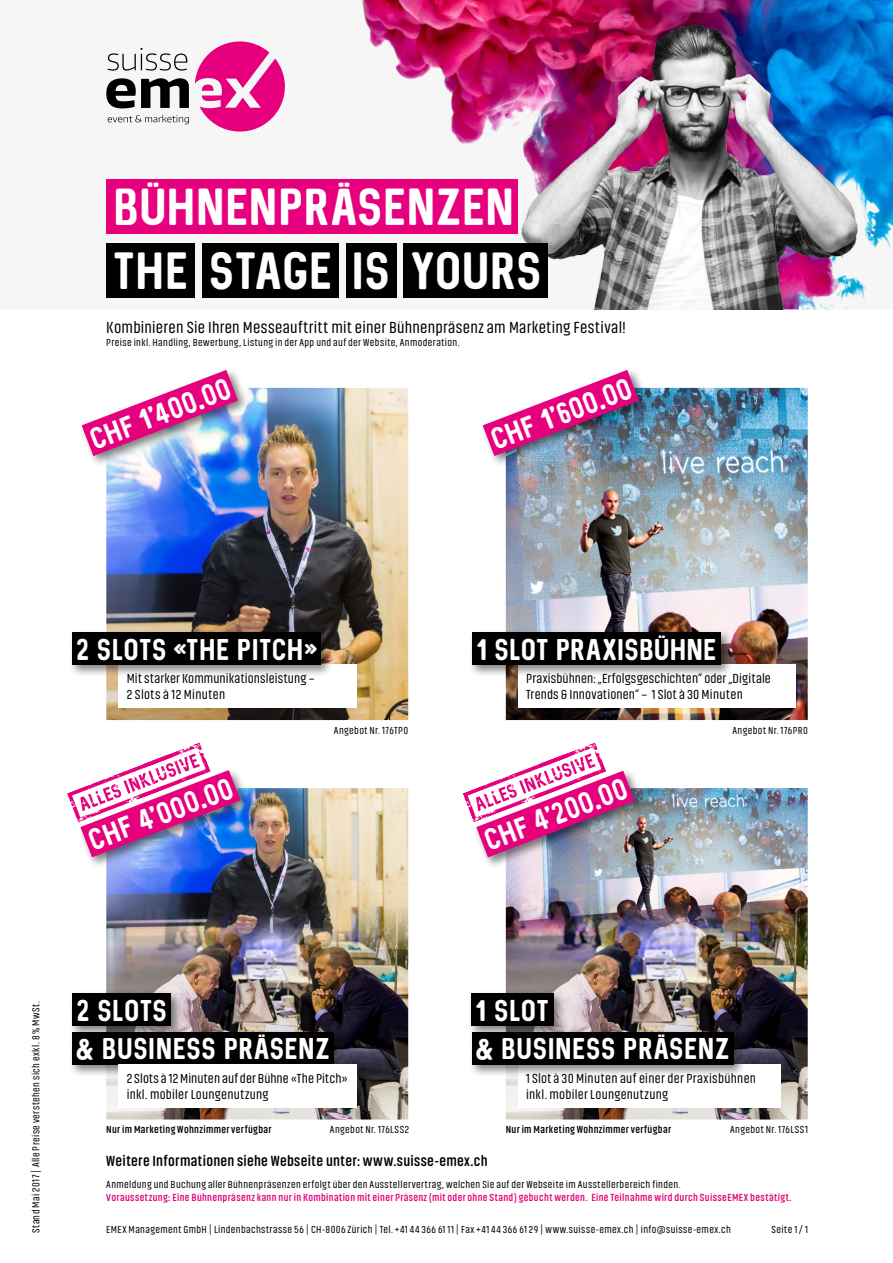
<style>
.page{position:relative;width:893px;height:1263px;background:#fff}
.page>*{position:absolute;margin:0;border:0;box-sizing:border-box;transform-origin:0 0}
.t1{font:41.85px "Sequel Neue";letter-spacing:-.01em;color:#fff}
.t2{font:41.55px "Sequel Neue";color:#fff}
.t3{font:24px/38.7px "Sequel Neue";color:#fff}
.t4{font:16.5px "Akhand Soft";letter-spacing:.015em;color:#000}
.t5{font:700 15px "Akhand Soft";letter-spacing:.02em;color:#000}
.t6{font:13.5px/16.5px "Akhand Soft";letter-spacing:.015em;color:#000}
.t7{font:10.5px "Akhand Soft";letter-spacing:.035em;color:#000}
.t8{font:700 10.5px "Akhand Soft";letter-spacing:.03em;color:#e6007d}
.t9{font:700 10.5px "Akhand Soft";letter-spacing:.035em;color:#000}
.s1{font-size:34.5px}
</style>
<div class="page">
<img style="left:106px;top:788px;width:302px;height:331px">
<div style="left:68px;top:989px;width:115px;height:49px;background:#000;opacity:.5"></div>
<div style="left:72px;top:993px;width:99px;height:33px;background:#000"></div>
<div style="left:68px;top:1028px;width:279px;height:49px;background:#000;opacity:.5"></div>
<div style="left:72px;top:1032px;width:262px;height:32px;background:#000"></div>
<div style="left:118px;top:1064px;width:238px;height:44px;background:#fff"></div>
<img style="left:506px;top:788px;width:302px;height:331px">
<div style="left:518px;top:1064px;width:263px;height:44px;background:#fff"></div>
<div style="left:77px;top:767px;width:175px;height:102px;background:#000;opacity:.5"></div>
<div style="left:473px;top:768px;width:174px;height:101px;background:#000;opacity:.5"></div>
<img style="left:506px;top:388px;width:302px;height:332px">
<div style="left:518px;top:665px;width:277px;height:43px;background:#fff"></div>
<div style="left:468px;top:628px;width:265px;height:49px;background:#000;opacity:.5"></div>
<div style="left:472px;top:632px;width:248px;height:33px;background:#000"></div>
<div style="left:480px;top:367px;width:171px;height:101px;background:#000;opacity:.5"></div>
<img style="left:483px;top:370px;width:156px;height:86px">
<div style="left:0;top:0;width:893px;height:309px;background:#f6f6f6"></div>
<img style="left:313px;top:0;width:580px;height:299px">
<svg style="left:108px;top:48px;width:79px;height:23px"></svg>
<svg style="left:106px;top:78px;width:83px;height:30px"></svg>
<svg style="left:195px;top:41px;width:90px;height:91px"></svg>
<svg style="left:108px;top:115px;width:81px;height:9px"></svg>
<div style="left:106px;top:243px;width:89px;height:55px;background:#000"></div>
<div style="left:202px;top:243px;width:137px;height:55px;background:#000"></div>
<img style="left:515px;top:20px;width:348px;height:289px">
<div style="left:106px;top:180px;width:412px;height:54px;background:#e6007d"></div>
<div style="left:346px;top:243px;width:51px;height:55px;background:#000"></div>
<div style="left:404px;top:243px;width:144px;height:55px;background:#000"></div>
<img style="left:67px;top:742px;width:173px;height:115px">
<svg style="left:463px;top:742px;width:172px;height:115px"></svg>
<img style="left:106px;top:388px;width:302px;height:332px">
<div style="left:118px;top:665px;width:238px;height:43px;background:#fff"></div>
<div style="left:68px;top:628px;width:265px;height:49px;background:#000;opacity:.5"></div>
<div style="left:72px;top:632px;width:248px;height:33px;background:#000"></div>
<div style="left:79px;top:367px;width:171px;height:101px;background:#000;opacity:.5"></div>
<img style="left:82px;top:370px;width:156px;height:86px">
<div style="left:467px;top:989px;width:99px;height:49px;background:#000;opacity:.5"></div>
<div style="left:471px;top:993px;width:82px;height:33px;background:#000"></div>
<div style="left:468px;top:1028px;width:278px;height:49px;background:#000;opacity:.5"></div>
<div style="left:472px;top:1032px;width:261px;height:32px;background:#000"></div>
<h2 class="t2" style="left:113px;top:178px;width:404px">BÜHNENPRÄSENZEN</h2>
<h1 class="t1" style="left:351px;top:242px;width:192px">IS YOURS</h1>
<h1 class="t1" style="left:113px;top:242px;width:220px">THE STAGE</h1>
<h3 class="t4" style="left:106px;top:319px;width:521px">Kombinieren Sie Ihren Messeauftritt mit einer Bühnenpräsenz am Marketing Festival!</h3>
<p class="t7" style="left:106px;top:337px;width:355px">Preise inkl. Handling, Bewerbung, Listung in der App und auf der Website, Anmoderation.</p>
<h3 class="t3" style="left:85px;top:422px;width:150px;rotate:-21deg">CHF 1'400.00</h3>
<h3 class="t3" style="left:486px;top:422px;width:150px;rotate:-21deg">CHF 1'600.00</h3>
<h3 class="t3" style="left:76px;top:630px;width:243px">2 SLOTS «THE PITCH»</h3>
<p class="t6" style="left:127px;top:670px;width:189px">Mit starker Kommunikationsleistung –<br>2 Slots à 12 Minuten</p>
<p class="t7" style="left:334px;top:725px;width:76px">Angebot Nr. 176TP0</p>
<h3 class="t3" style="left:476px;top:630px;width:242px">1 SLOT PRAXISBÜHNE</h3>
<p class="t6" style="left:526px;top:670px;width:246px">Praxisbühnen: „Erfolgsgeschichten“ oder „Digitale<br>Trends &amp; Innovationen“ – 1 Slot à 30 Minuten</p>
<p class="t7" style="left:732px;top:725px;width:77px">Angebot Nr. 176PR0</p>
<h3 class="t3" style="left:83px;top:823px;width:154px;rotate:-21deg">CHF 4'000.00</h3>
<h3 class="t3" style="left:479px;top:823px;width:152px;rotate:-21deg">CHF 4'200.00</h3>
<p class="t7" style="left:31px;top:1233px;width:234px;rotate:-90deg">Stand Mai 2017 | Alle Preise verstehen sich exkl. 8% MwSt.</p>
<h3 class="t3" style="left:76px;top:991px;width:92px">2 SLOTS</h3>
<h3 class="t3" style="left:475px;top:991px;width:256px">1 SLOT<br><span class="s1">&amp;</span> BUSINESS PRÄSENZ</h3>
<h3 class="t3" style="left:76px;top:1030px;width:256px"><span class="s1">&amp;</span> BUSINESS PRÄSENZ</h3>
<p class="t6" style="left:127px;top:1070px;width:223px">2 Slots à 12 Minuten auf der Bühne «The Pitch» inkl. mobiler Loungenutzung</p>
<p class="t6" style="left:526px;top:1070px;width:231px">1 Slot à 30 Minuten auf einer der Praxisbühnen inkl. mobiler Loungenutzung</p>
<p class="t9" style="left:106px;top:1124px;width:167px">Nur im Marketing Wohnzimmer verfügbar</p>
<p class="t9" style="left:506px;top:1124px;width:167px">Nur im Marketing Wohnzimmer verfügbar</p>
<h3 class="t5" style="left:106px;top:1152px;width:383px">Weitere Informationen siehe Webseite unter: www.suisse-emex.ch</h3>
<p class="t7" style="left:106px;top:1178px;width:576px">Anmeldung und Buchung aller Bühnenpräsenzen erfolgt über den Ausstellervertrag, welchen Sie auf der Webseite im Ausstellerbereich finden.</p>
<p class="t8" style="left:106px;top:1192px;width:687px">Voraussetzung: Eine Bühnenpräsenz kann nur in Kombination mit einer Präsenz (mit oder ohne Stand) gebucht werden. Eine Teilnahme wird durch SuisseEMEX bestätigt.</p>
<p class="t7" style="left:330px;top:1124px;width:81px">Angebot Nr. 176LSS2</p>
<p class="t7" style="left:730px;top:1124px;width:79px">Angebot Nr. 176LSS1</p>
<p class="t7" style="left:106px;top:1224px;width:626px">EMEX Management GmbH | Lindenbachstrasse 56 | CH-8006 Zürich | Tel. +41 44 366 61 11 | Fax +41 44 366 61 29 | www.suisse-emex.ch | info@suisse-emex.ch</p>
<p class="t7" style="left:771px;top:1224px;width:38px">Seite 1/ 1</p>
</div>
